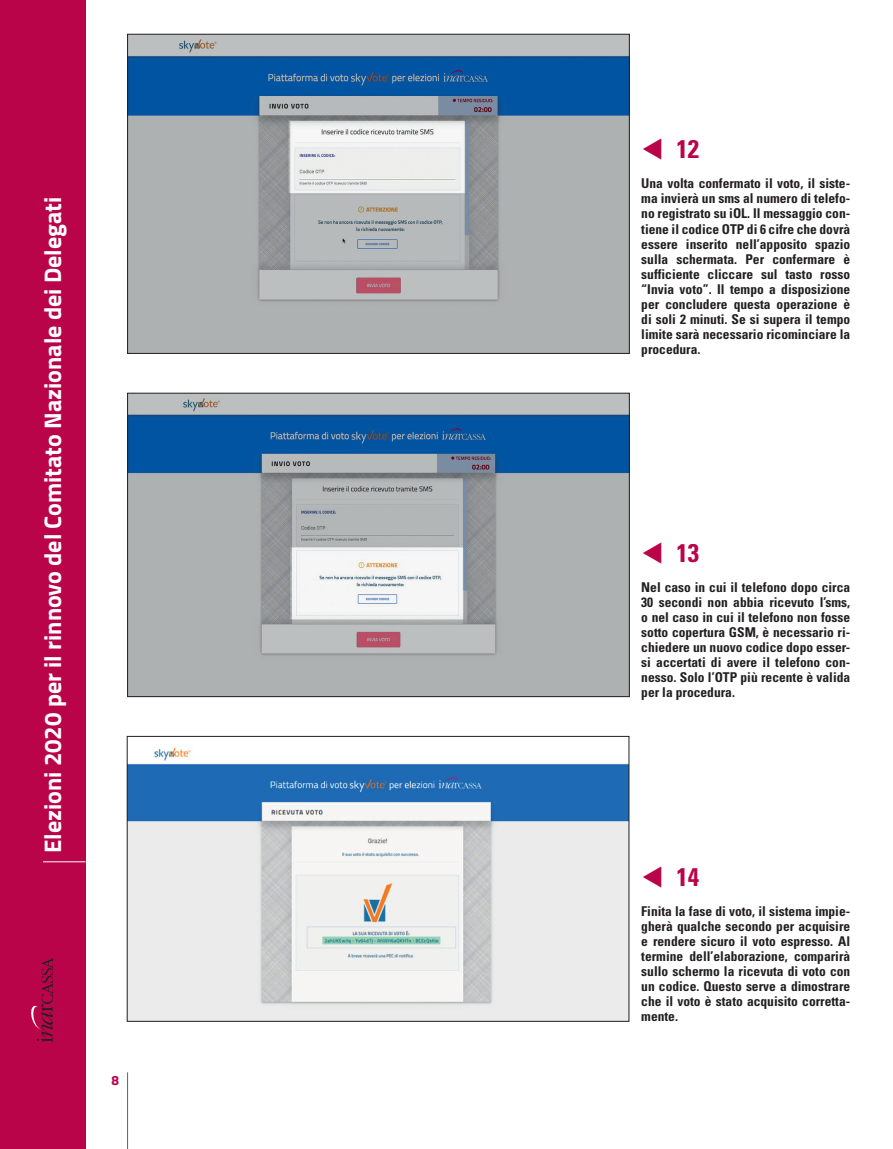
<style>
.page{position:relative;width:893px;height:1149px;background:#fff}
.page>*{position:absolute;margin:0;border:0;box-sizing:border-box;transform-origin:0 0}
.t1{font:700 condensed 25.5px "Univers LT Std";color:#ba044a}
.t2{font:700 24px "Titillium";color:#fff}
.t3{font:700 condensed 13.5px/15px "Univers LT Std";color:#231f20;text-align:justify}
.t4{font:700 13.5px "Titillium";color:#ba044a}
</style>
<div class="page">
<div style="left:0;top:0;width:85px;height:1148px;background:#ba044a"></div>
<hr style="left:127px;top:1071px;width:1px;height:77px;background:#636366">
<svg style="left:31px;top:957px;width:22px;height:85px"></svg>
<hr style="left:43px;top:861px;width:42px;height:1px;background:#fff">
<img style="left:129px;top:36px;width:498px;height:315px">
<div style="left:127px;top:34px;width:502px;height:319px;border:1px solid #231f20"></div>
<img style="left:129px;top:395px;width:498px;height:299px">
<div style="left:127px;top:393px;width:502px;height:303px;border:1px solid #231f20"></div>
<img style="left:129px;top:747px;width:498px;height:272px">
<div style="left:127px;top:736px;width:502px;height:285px;border:1px solid #231f20"></div>
<h2 class="t2" style="left:34px;top:852px;width:657px;rotate:-90deg">Elezioni 2020 per il rinnovo del Comitato Nazionale dei Delegati</h2>
<p class="t4" style="left:111px;top:1069px;width:9px">8</p>
<h1 class="t1" style="left:641px;top:134px;width:59px">▼ 12</h1>
<p class="t3" style="left:641px;top:176px;width:210px">Una volta confermato il voto, il siste&shy;ma invierà un sms al numero di telefo&shy;no registrato su iOL. Il messaggio con&shy;tiene il codice OTP di 6 cifre che dovrà essere inserito nell’apposito spazio sulla schermata. Per confermare è sufficiente cliccare sul tasto rosso “Invia voto”. Il tempo a disposizione per concludere questa operazione è di soli 2 minuti. Se si supera il tempo limite sarà necessario ricominciare la procedura.</p>
<h1 class="t1" style="left:641px;top:537px;width:59px">▼ 13</h1>
<p class="t3" style="left:641px;top:579px;width:210px">Nel caso in cui il telefono dopo circa 30 secondi non abbia ricevuto l’sms, o nel caso in cui il telefono non fosse sotto copertura GSM, è necessario ri&shy;chiedere un nuovo codice dopo esser&shy;si accertati di avere il telefono con&shy;nesso. Solo l’OTP più recente è valida per la procedura.</p>
<h1 class="t1" style="left:641px;top:861px;width:59px">▼ 14</h1>
<p class="t3" style="left:641px;top:903px;width:210px">Finita la fase di voto, il sistema impie&shy;gherà qualche secondo per acquisire e rendere sicuro il voto espresso. Al termine dell’elaborazione, comparirà sullo schermo la ricevuta di voto con un codice. Questo serve a dimostrare che il voto è stato acquisito corretta&shy;mente.</p>
</div>
